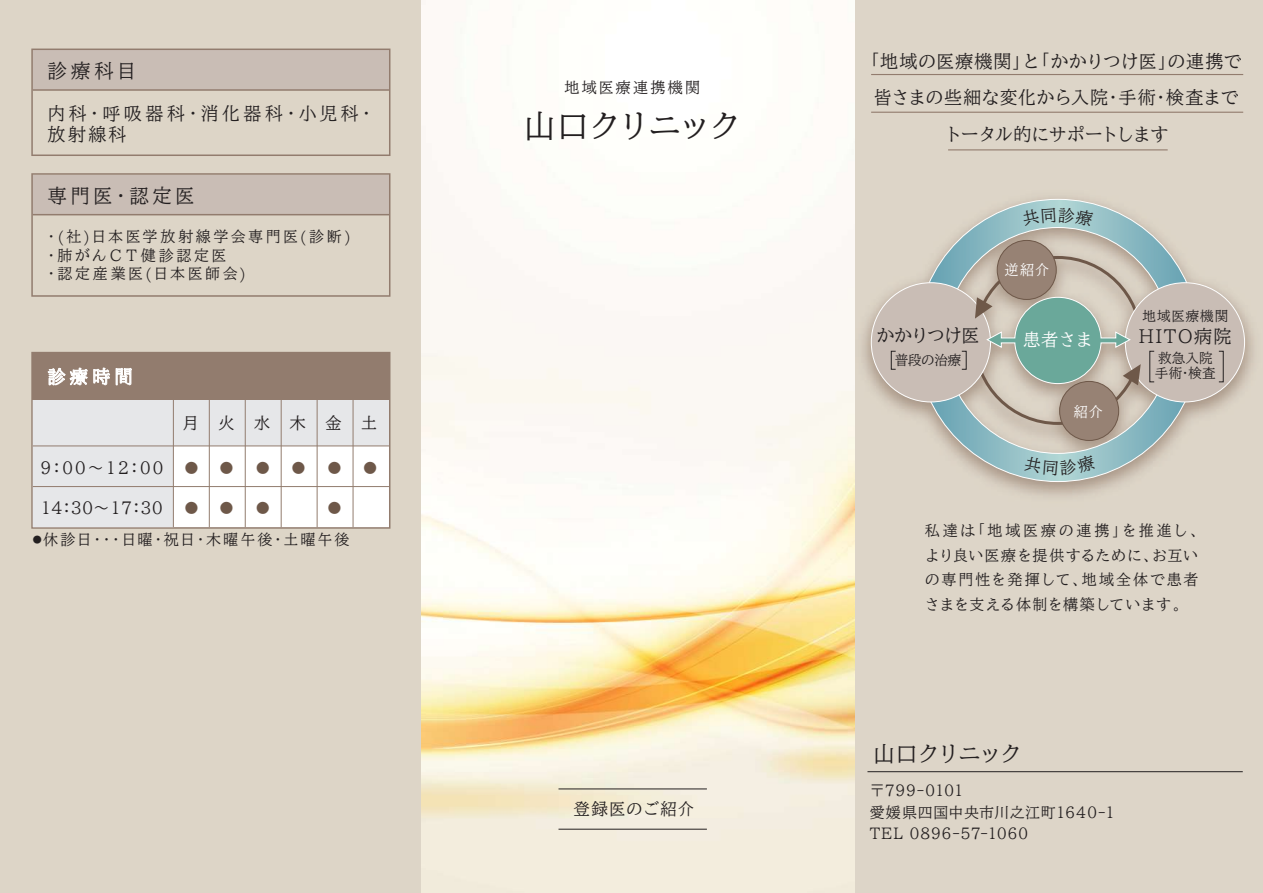
<style>
.page{position:relative;width:1263px;height:893px;background:#ddd5c7}
.page>*{position:absolute;margin:0;border:0;box-sizing:border-box;transform-origin:0 0}
.t1{font:500 33px "Tsutawaru Min Std";letter-spacing:-.08em;color:#231f20}
.t2{font:500 22.5px "Tsutawaru Min Std";letter-spacing:-.075em;color:#231f20}
.t3{font:500 19.5px "Tsutawaru Min Std";letter-spacing:.175em;color:#231f20}
.t4{font:500 18px/36.3px "Tsutawaru Min Std";letter-spacing:.005em;color:#231f20;text-align:center}
.t5{font:500 18px/21.6px "Tsutawaru Min Std";letter-spacing:.185em;color:#231f20}
.t6{font:500 18px "Tsutawaru Min Std";letter-spacing:.025em;color:#231f20}
.t7{font:18px "Tsutawaru Mincho M";color:#fff}
.t8{font:500 17.4px "Tsutawaru Min Std";color:#fff}
.t9{font:16.5px "Tsutawaru Mincho M";letter-spacing:.08em;color:#231f20}
.t10{font:500 16.5px "Tsutawaru Min Std";letter-spacing:.055em;color:#231f20}
.t11{font:500 15px/24.6px "Tsutawaru Min Std";letter-spacing:.08em;color:#231f20}
.t12{font:500 15px/18.6px "Tsutawaru Min Std";letter-spacing:.165em;color:#231f20}
.t13{font:15px/21.5px "Tsutawaru Mincho M";letter-spacing:.03em;color:#231f20}
.t14{font:500 15px "Tsutawaru Min Std";letter-spacing:.13em;color:#231f20}
.t15{font:500 15px "Tsutawaru Min Std";letter-spacing:.15em;color:#231f20}
.t16{font:500 14.25px "Tsutawaru Min Std";color:#fff}
.t17{font:500 13.5px/15px "Tsutawaru Min Std";letter-spacing:.025em;color:#231f20}
.t18{font:13.5px "Tsutawaru Mincho M";color:#6e5849}
</style>
<div class="page">
<img style="left:862px;top:74px;width:392px;height:699px">
<img style="left:421px;top:0;width:434px;height:893px">
<hr style="left:558px;top:789px;width:149px;height:1px;background:#231f20">
<hr style="left:558px;top:829px;width:149px;height:1px;background:#231f20">
<hr style="left:867px;top:771px;width:376px;height:1px;background:#231f20">
<svg style="left:31px;top:49px;width:359px;height:107px"></svg>
<hr style="left:33px;top:89px;width:356px;height:2px;background:#927c6e">
<svg style="left:31px;top:173px;width:359px;height:124px"></svg>
<hr style="left:33px;top:214px;width:356px;height:1px;background:#927c6e">
<svg style="left:31px;top:352px;width:359px;height:177px;background:#a18e82"></svg>
<svg style="left:33px;top:399px;width:356px;height:128px;background:#edeeee"></svg>
<hr style="left:33px;top:486px;width:356px;height:1px;background:#927c6e">
<hr style="left:33px;top:446px;width:356px;height:1px;background:#927c6e">
<hr style="left:173px;top:399px;width:1px;height:128px;background:#927c6e">
<hr style="left:209px;top:399px;width:1px;height:128px;background:#927c6e">
<hr style="left:245px;top:399px;width:1px;height:128px;background:#927c6e">
<hr style="left:281px;top:399px;width:1px;height:128px;background:#927c6e">
<hr style="left:317px;top:399px;width:1px;height:128px;background:#927c6e">
<hr style="left:353px;top:399px;width:1px;height:128px;background:#927c6e">
<div style="left:33px;top:353px;width:356px;height:46px;background:#927c6e"></div>
<svg style="left:48px;top:368px;width:39px;height:17px"></svg>
<svg style="left:94px;top:368px;width:16px;height:17px"></svg>
<svg style="left:116px;top:368px;width:16px;height:17px"></svg>
<svg style="left:916px;top:199px;width:284px;height:283px"></svg>
<div style="left:1125px;top:283px;width:119px;height:119px;background:#c9bdb5;border-radius:50%"></div>
<div style="left:871px;top:283px;width:119px;height:119px;background:#c9bdb5;border-radius:50%"></div>
<div style="left:1060px;top:381px;width:59px;height:59px;background:#978274;border-radius:50%"></div>
<div style="left:1059px;top:381px;width:60px;height:60px;border:1px solid #6e5849;border-radius:50%"></div>
<div style="left:997px;top:240px;width:59px;height:59px;background:#978274;border-radius:50%"></div>
<div style="left:997px;top:240px;width:59px;height:60px;border:1px solid #6e5849;border-radius:50%"></div>
<svg style="left:975px;top:297px;width:166px;height:88px"></svg>
<div style="left:1149px;top:351px;width:5px;height:31px;border:1px solid #231f20"></div>
<div style="left:891px;top:351px;width:5px;height:19px;border:1px solid #231f20"></div>
<hr style="left:871px;top:74px;width:372px;height:1px;background:#927c6e">
<hr style="left:871px;top:112px;width:372px;height:1px;background:#927c6e">
<hr style="left:948px;top:149px;width:220px;height:1px;background:#927c6e">
<svg style="left:1022px;top:207px;width:72px;height:20px"></svg>
<svg style="left:1024px;top:454px;width:72px;height:22px;background:#a7ced0"></svg>
<h3 class="t3" style="left:48px;top:56px;width:90px">診療科目</h3>
<p class="t5" style="left:48px;top:102px;width:330px">内科・呼吸器科・消化器科・小児科・放射線科</p>
<h3 class="t3" style="left:48px;top:180px;width:149px">専門医・認定医</h3>
<p class="t12" style="left:44px;top:227px;width:309px">・(社)日本医学放射線学会専門医(診断)・肺がんＣＴ健診認定医<br>・認定産業医(日本医師会)</p>
<p class="t7" style="left:48px;top:367px;width:86px">診療時間</p>
<p class="t9" style="left:40px;top:460px;width:125px">9：00～12：00</p>
<p class="t9" style="left:40px;top:499px;width:124px">14：30～17：30</p>
<p class="t9" style="left:183px;top:414px;width:196px">月火水木金土</p>
<p class="t18" style="left:185px;top:461px;width:50px">● ●</p>
<p class="t18" style="left:256px;top:461px;width:51px">● ●</p>
<p class="t18" style="left:328px;top:461px;width:15px">●</p>
<p class="t18" style="left:185px;top:501px;width:50px">● ●</p>
<p class="t18" style="left:256px;top:501px;width:15px">●</p>
<p class="t18" style="left:328px;top:501px;width:15px">●</p>
<p class="t18" style="left:364px;top:461px;width:15px">●</p>
<p class="t15" style="left:564px;top:76px;width:137px">地域医療連携機関</p>
<h1 class="t1" style="left:523px;top:100px;width:220px">山口クリニック</h1>
<p class="t4" style="left:861px;top:43px;width:382px">「地域の医療機関」と「かかりつけ医」の連携で皆さまの些細な変化から入院・手術・検査までトータル的にサポートします</p>
<p class="t6" style="left:877px;top:321px;width:104px">かかりつけ医</p>
<p class="t17" style="left:895px;top:352px;width:68px">普段の治療</p>
<p class="t16" style="left:1005px;top:258px;width:46px">逆紹介</p>
<p class="t8" style="left:1023px;top:326px;width:71px">患者さま</p>
<p class="t16" style="left:1074px;top:401px;width:31px">紹介</p>
<p class="t17" style="left:1142px;top:308px;width:87px">地域医療機関</p>
<p class="t6" style="left:1139px;top:322px;width:94px">HITO病院</p>
<p class="t17" style="left:1155px;top:350px;width:62px">救急入院手術・検査</p>
<p class="t14" style="left:33px;top:527px;width:318px"><sup>●</sup>休診日・・・日曜・祝日・木曜午後・土曜午後</p>
<p class="t11" style="left:925px;top:518px;width:282px">私達は「地域医療の連携」を推進し、より良い医療を提供するために、お互いの専門性を発揮して、地域全体で患者さまを支える体制を構築しています。</p>
<p class="t10" style="left:574px;top:796px;width:122px">登録医のご紹介</p>
<h2 class="t2" style="left:873px;top:736px;width:151px">山口クリニック</h2>
<p class="t13" style="left:870px;top:781px;width:247px">〒799-0101<br>愛媛県四国中央市川之江町1640-1<br>TEL 0896-57-1060</p>
</div>
